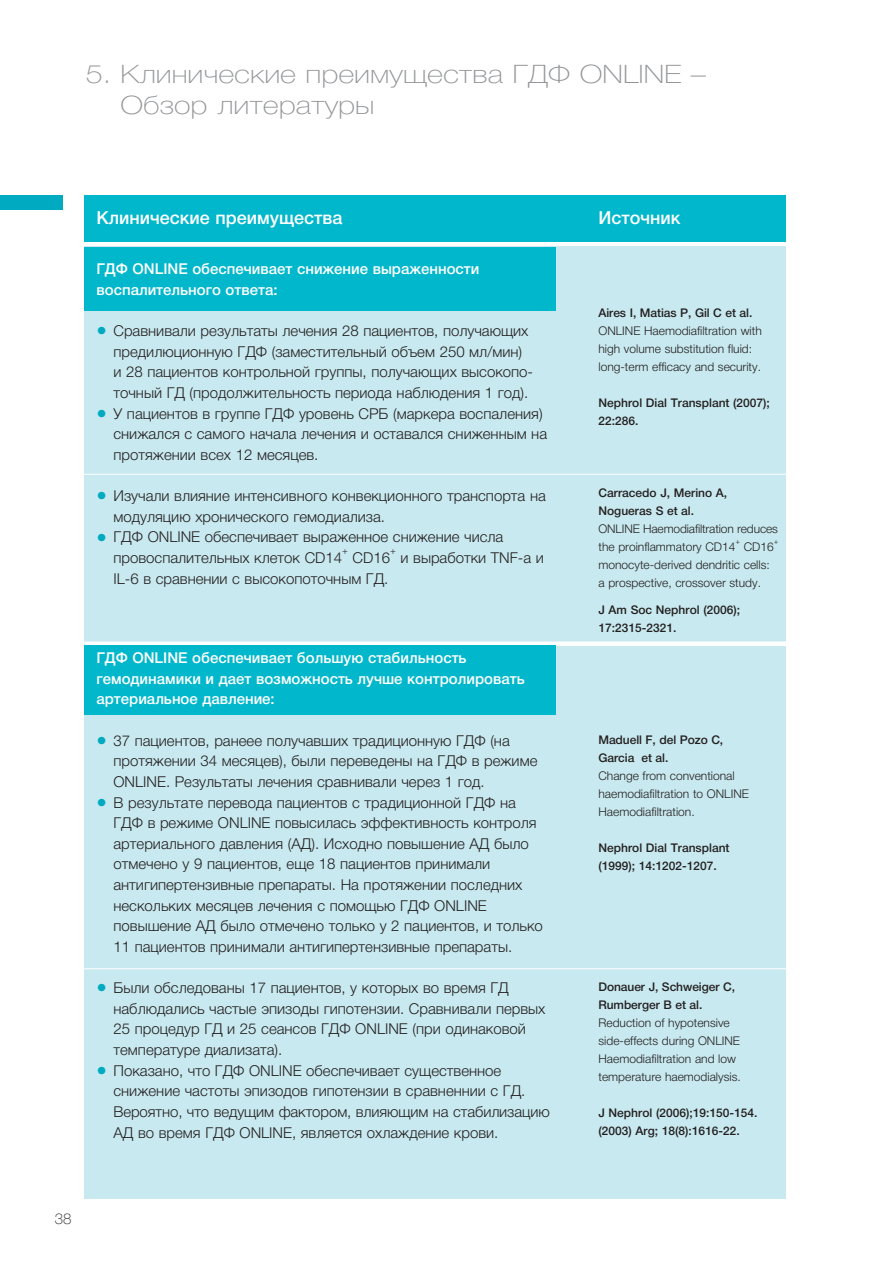
<style>
.page{position:relative;width:893px;height:1262px;background:#fff}
.page>*{position:absolute;margin:0;border:0;box-sizing:border-box;transform-origin:0 0}
.t1{font:100 25.5px/30.6px "Helvetica Neue LTCYR";color:#939598;scale:1.2 1}
.t2{font:500 18px "Helvetica Neue LTCYR";color:#fff}
.t3{font:300 15px/20.7px "Helvetica Neue LTCYR";color:#231f20}
.t4{font:500 15px/20.7px "Helvetica Neue LTCYR";color:#fff}
.t5{font:100 15px "Helvetica Neue LTCYR";color:#231f20}
.t6{font:300 12px/18px "Helvetica Neue LTCYR";color:#231f20}
.t7{font:500 12px/18px "Helvetica Neue LTCYR";color:#231f20}
.t8{font:300 9.75px "Helvetica Neue LTCYR";color:#231f20}
.t9{font:300 7.8px "Helvetica Neue LTCYR";color:#231f20}
.s1{font-weight:500;font-size:21px;color:#00abc1}
</style>
<div class="page">
<div style="left:0;top:195px;width:63px;height:15px;background:#00abc1"></div>
<div style="left:84px;top:246px;width:702px;height:952px;background:#c8e9ef"></div>
<div style="left:84px;top:641px;width:723px;height:5px;background:#fff"></div>
<div style="left:84px;top:247px;width:472px;height:64px;background:#00b7cb"></div>
<div style="left:84px;top:645px;width:472px;height:70px;background:#00b7cb"></div>
<div style="left:84px;top:195px;width:702px;height:47px;background:#00b7cb"></div>
<hr style="left:79px;top:474px;width:721px;height:1px;background:#fff">
<hr style="left:77px;top:968px;width:722px;height:1px;background:#fff">
<h1 class="t1" style="left:121px;top:61px;width:489px;text-indent:-35px">5. Клинические преимущества ГДФ ONLINE –<br>Обзор литературы</h1>
<p class="t2" style="left:97px;top:211px;width:247px">Клинические преимущества</p>
<p class="t2" style="left:598px;top:211px;width:84px">Источник</p>
<p class="t4" style="left:97px;top:260px;width:384px">ГДФ ONLINE обеспечивает снижение выраженности воспалительного ответа:</p>
<p class="t3" style="left:113px;top:322px;width:421px;text-indent:-17px"><span class="s1">•</span> Сравнивали результаты лечения 28 пациентов, получающих предилюционную ГДФ (заместительный объем 250 мл/мин) и 28 пациентов контрольной группы, получающих высокопо&shy;точный ГД (продолжительность периода наблюдения 1 год).</p>
<p class="t3" style="left:113px;top:404px;width:435px;text-indent:-17px"><span class="s1">•</span> У пациентов в группе ГДФ уровень СРБ (маркера воспаления) снижался с самого начала лечения и оставался сниженным на протяжении всех 12 месяцев.</p>
<p class="t3" style="left:113px;top:487px;width:434px;text-indent:-17px"><span class="s1">•</span> Изучали влияние интенсивного конвекционного транспорта на модуляцию хронического гемодиализа.</p>
<p class="t3" style="left:113px;top:528px;width:391px;text-indent:-17px"><span class="s1">•</span> ГДФ ONLINE обеспечивает выраженное снижение числа провоспалительных клеток CD14</p>
<p class="t8" style="left:342px;top:547px;width:7px">+</p>
<p class="t8" style="left:390px;top:547px;width:7px">+</p>
<p class="t3" style="left:353px;top:548px;width:39px">CD16</p>
<p class="t3" style="left:400px;top:548px;width:145px">и выработки TNF-a и</p>
<p class="t3" style="left:113px;top:569px;width:276px">IL-6 в сравнении с высокопоточным ГД.</p>
<p class="t4" style="left:96px;top:649px;width:430px">ГДФ ONLINE обеспечивает большую стабильность гемодинамики и дает возможность лучше контролировать артериальное давление:</p>
<p class="t3" style="left:113px;top:731px;width:425px;text-indent:-17px"><span class="s1">•</span> 37 пациентов, ранеее получавших традиционную ГДФ (на протяжении 34 месяцев), были переведены на ГДФ в режиме<br>ONLINE. Результаты лечения сравнивали через 1 год.</p>
<p class="t3" style="left:113px;top:793px;width:431px;text-indent:-17px"><span class="s1">•</span> В результате перевода пациентов с традиционной ГДФ на ГДФ в режиме ONLINE повысилась эффективность контроля артериального давления (АД). Исходно повышение АД было отмечено у 9 пациентов, еще 18 пациентов принимали антигипертензивные препараты. На протяжении последних нескольких месяцев лечения с помощью ГДФ ONLINE повышение АД было отмечено только у 2 пациентов, и только 11 пациентов принимали антигипертензивные препараты.</p>
<p class="t3" style="left:113px;top:979px;width:433px;text-indent:-17px"><span class="s1">•</span> Были обследованы 17 пациентов, у которых во время ГД наблюдались частые эпизоды гипотензии. Сравнивали первых 25 процедур ГД и 25 сеансов ГДФ ONLINE (при одинаковой температуре диализата).</p>
<p class="t3" style="left:113px;top:1061px;width:438px;text-indent:-17px"><span class="s1">•</span> Показано, что ГДФ ONLINE обеспечивает существенное снижение частоты эпизодов гипотензии в сравненнии с ГД.<br>Вероятно, что ведущим фактором, влияющим на стабилизацию АД во время ГДФ ONLINE, является охлаждение крови.</p>
<p class="t7" style="left:598px;top:305px;width:155px">Aires I, Matias P, Gil C et al.</p>
<p class="t6" style="left:598px;top:323px;width:165px">ONLINE Haemodiafiltration with high volume substitution fluid: long-term efficacy and security.</p>
<p class="t7" style="left:598px;top:395px;width:173px">Nephrol Dial Transplant (2007);<br>22:286.</p>
<p class="t7" style="left:598px;top:485px;width:130px">Carracedo J, Merino A,<br>Nogueras S et al.</p>
<p class="t6" style="left:598px;top:521px;width:181px">ONLINE Haemodiafiltration reduces the proinflammatory CD14</p>
<p class="t9" style="left:735px;top:539px;width:6px">+</p>
<p class="t9" style="left:773px;top:539px;width:6px">+</p>
<p class="t6" style="left:743px;top:539px;width:32px">CD16</p>
<p class="t6" style="left:598px;top:557px;width:173px">monocyte-derived dendritic cells: a prospective, crossover study.</p>
<p class="t7" style="left:598px;top:602px;width:143px">J Am Soc Nephrol (2006);<br>17:2315-2321.</p>
<p class="t7" style="left:598px;top:732px;width:126px">Maduell F, del Pozo C,<br>Garcia et al.</p>
<p class="t6" style="left:598px;top:768px;width:152px">Change from conventional haemodiafiltration to ONLINE<br>Haemodiafiltration.</p>
<p class="t7" style="left:598px;top:840px;width:133px">Nephrol Dial Transplant (1999); 14:1202-1207.</p>
<p class="t7" style="left:598px;top:979px;width:138px">Donauer J, Schweiger C,<br>Rumberger B et al.</p>
<p class="t6" style="left:598px;top:1015px;width:144px">Reduction of hypotensive side-effects during ONLINE<br>Haemodiafiltration and low temperature haemodialysis.</p>
<p class="t7" style="left:598px;top:1105px;width:160px">J Nephrol (2006);19:150-154. (2003) Arg; 18(8):1616-22.</p>
<p class="t5" style="left:55px;top:1213px;width:18px">38</p>
</div>
